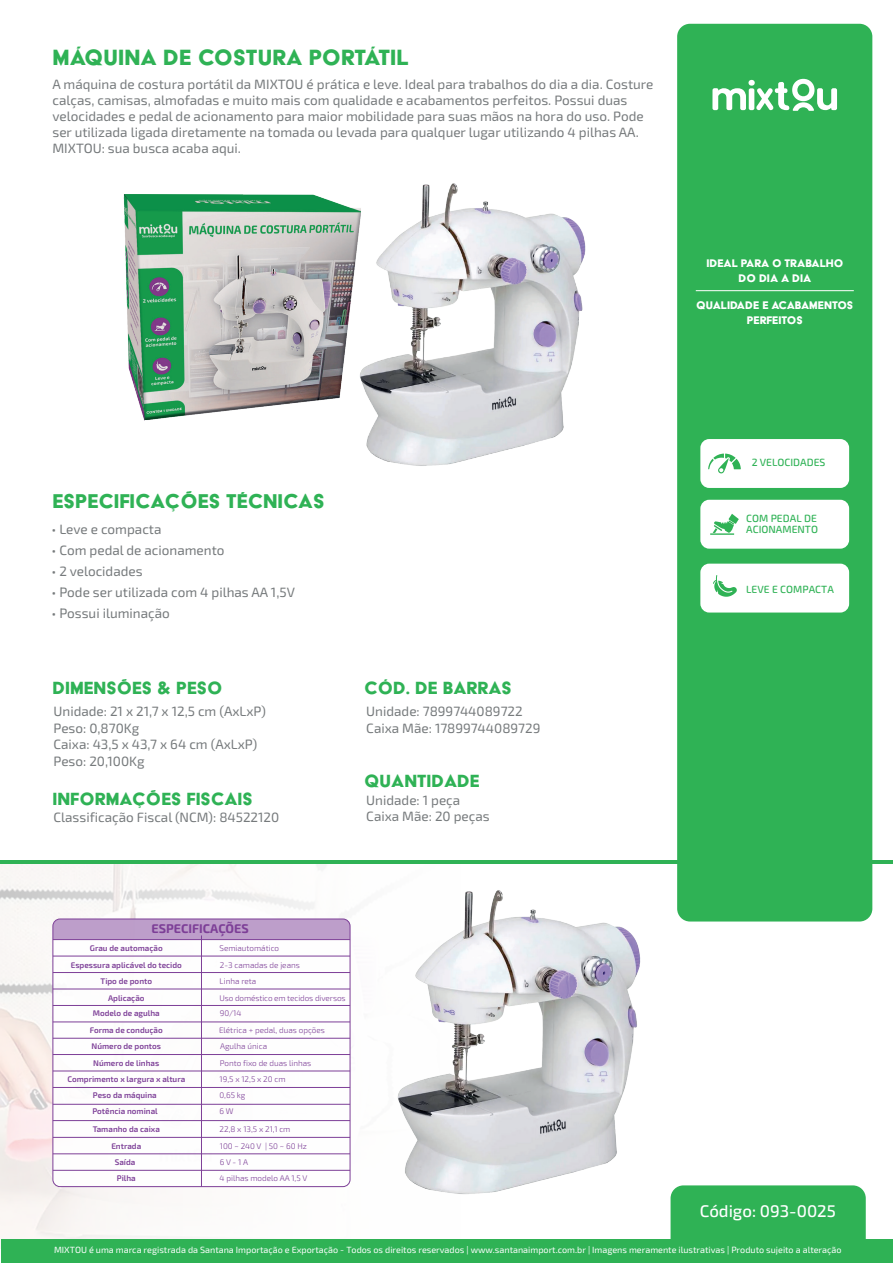
<style>
.page{position:relative;width:893px;height:1263px;background:#fff}
.page>*{position:absolute;margin:0;border:0;box-sizing:border-box;transform-origin:0 0}
.t1{font:25.5px "Acier BAT Text Solid";letter-spacing:.005em;color:#2fb255}
.t2{font:22.95px "Acier BAT Text Solid";color:#2fb255}
.t3{font:20.4px "Acier BAT Text Solid";color:#2fb255}
.t4{font:500 16.95px "Exo 2";color:#fff}
.t5{font:13.5px/16.5px "Exo 2";color:#767a7c}
.t6{font:12.75px/15.3px "Acier BAT Text Solid";color:#fff;text-align:center}
.t7{font:700 12.6px "Exo 2";color:#7d3f97}
.t8{font:500 10.5px/10.6px "Exo Soft";color:#2fb255}
.t9{font:500 10.5px "Exo 2";color:#2fb255}
.t10{font:9px "Exo 2";color:#fff}
.t11{font:300 8.1px "Exo 2";color:#7d3f97}
.t12{font:600 8.1px "Exo 2";color:#7d3f97}
</style>
<div class="page">
<svg style="left:1px;top:863px;width:493px;height:376px"></svg>
<div style="left:671px;top:1185px;width:195px;height:54px;background:#2fb255"></div>
<div style="left:677px;top:24px;width:195px;height:897px;background:#2fb255;border-radius:13px"></div>
<hr style="left:1px;top:860px;width:892px;height:3px;background:#2fb255">
<hr style="left:696px;top:290px;width:158px;height:1px;background:#fff">
<div style="left:1px;top:1239px;width:892px;height:24px;background:#2fb255"></div>
<div style="left:700px;top:564px;width:149px;height:48px;background:#fff;border-radius:9px"></div>
<div style="left:700px;top:439px;width:149px;height:49px;background:#fff;border-radius:9px"></div>
<div style="left:700px;top:500px;width:149px;height:49px;background:#fff;border-radius:9px"></div>
<svg style="left:712px;top:79px;width:125px;height:32px"></svg>
<svg style="left:713px;top:575px;width:24px;height:22px"></svg>
<svg style="left:710px;top:514px;width:29px;height:21px"></svg>
<svg style="left:708px;top:454px;width:33px;height:19px"></svg>
<img style="left:384px;top:879px;width:257px;height:328px">
<div style="left:53px;top:919px;width:297px;height:268px;background:#fff;border-radius:7px"></div>
<div style="left:53px;top:919px;width:297px;height:20px;background:#bd9eca"></div>
<div style="left:52px;top:918px;width:298px;height:269px;border:1px solid #7d3f97;border-radius:7px"></div>
<hr style="left:53px;top:939px;width:297px;height:1px;background:#7d3f97">
<hr style="left:53px;top:956px;width:297px;height:1px;background:#7d3f97">
<hr style="left:53px;top:972px;width:297px;height:1px;background:#7d3f97">
<hr style="left:53px;top:988px;width:297px;height:1px;background:#7d3f97">
<hr style="left:53px;top:1005px;width:297px;height:1px;background:#7d3f97">
<hr style="left:53px;top:1021px;width:297px;height:1px;background:#7d3f97">
<hr style="left:53px;top:1054px;width:297px;height:1px;background:#7d3f97">
<hr style="left:53px;top:1070px;width:297px;height:1px;background:#7d3f97">
<hr style="left:53px;top:1087px;width:297px;height:1px;background:#7d3f97">
<hr style="left:53px;top:1104px;width:297px;height:1px;background:#7d3f97">
<hr style="left:53px;top:1120px;width:297px;height:1px;background:#7d3f97">
<hr style="left:53px;top:1137px;width:297px;height:1px;background:#7d3f97">
<hr style="left:53px;top:1153px;width:297px;height:1px;background:#7d3f97">
<hr style="left:53px;top:1170px;width:297px;height:1px;background:#7d3f97">
<hr style="left:201px;top:935px;width:1px;height:251px;background:#7d3f97">
<hr style="left:53px;top:1038px;width:297px;height:1px;background:#7d3f97">
<img style="left:123px;top:183px;width:463px;height:283px">
<h1 class="t1" style="left:52px;top:44px;width:358px">MÁQUINA DE COSTURA PORTÁTIL</h1>
<p class="t5" style="left:52px;top:76px;width:602px">A máquina de costura portátil da MIXTOU é prática e leve. Ideal para trabalhos do dia a dia. Costure calças, camisas, almofadas e muito mais com qualidade e acabamentos perfeitos. Possui duas velocidades e pedal de acionamento para maior mobilidade para suas mãos na hora do uso. Pode ser utilizada ligada diretamente na tomada ou levada para qualquer lugar utilizando 4 pilhas AA.<br>MIXTOU: sua busca acaba aqui.</p>
<p class="t6" style="left:706px;top:255px;width:138px">IDEAL PARA O TRABALHO<br>DO DIA A DIA</p>
<p class="t6" style="left:696px;top:297px;width:159px">QUALIDADE E ACABAMENTOS<br>PERFEITOS</p>
<h2 class="t2" style="left:52px;top:489px;width:274px">ESPECIFICAÇÕES TÉCNICAS</h2>
<p class="t5" style="left:51px;top:521px;width:112px">• Leve e compacta</p>
<p class="t5" style="left:51px;top:542px;width:175px">• Com pedal de acionamento</p>
<p class="t5" style="left:51px;top:563px;width:93px">• 2 velocidades</p>
<p class="t5" style="left:51px;top:584px;width:245px">• Pode ser utilizada com 4 pilhas AA 1,5V</p>
<p class="t5" style="left:51px;top:605px;width:120px">• Possui iluminação</p>
<h3 class="t3" style="left:52px;top:677px;width:172px">DIMENSÕES &amp; PESO</h3>
<p class="t5" style="left:54px;top:704px;width:214px">Unidade: 21 x 21,7 x 12,5 cm (AxLxP)<br>Peso: 0,870Kg<br>Caixa: 43,5 x 43,7 x 64 cm (AxLxP)<br>Peso: 20,100Kg</p>
<h3 class="t3" style="left:52px;top:788px;width:202px">INFORMAÇÕES FISCAIS</h3>
<p class="t5" style="left:54px;top:810px;width:227px">Classificação Fiscal (NCM): 84522120</p>
<h3 class="t3" style="left:364px;top:677px;width:149px">CÓD. DE BARRAS</h3>
<p class="t5" style="left:366px;top:704px;width:176px">Unidade: 7899744089722<br>Caixa Mãe: 17899744089729</p>
<h3 class="t3" style="left:364px;top:770px;width:117px">QUANTIDADE</h3>
<p class="t5" style="left:366px;top:792px;width:125px">Unidade: 1 peça<br>Caixa Mãe: 20 peças</p>
<p class="t7" style="left:152px;top:921px;width:99px">ESPECIFICAÇÕES</p>
<p class="t12" style="left:90px;top:943px;width:74px">Grau de automação</p>
<p class="t11" style="left:219px;top:944px;width:61px">Semiautomático</p>
<p class="t12" style="left:71px;top:960px;width:113px">Espessura aplicável do tecido</p>
<p class="t11" style="left:220px;top:960px;width:82px">2-3 camadas de jeans</p>
<p class="t12" style="left:101px;top:976px;width:53px">Tipo de ponto</p>
<p class="t11" style="left:220px;top:977px;width:38px">Linha reta</p>
<p class="t12" style="left:108px;top:993px;width:38px">Aplicação</p>
<p class="t11" style="left:219px;top:993px;width:128px">Uso doméstico em tecidos diversos</p>
<p class="t12" style="left:90px;top:1025px;width:75px">Forma de condução</p>
<p class="t11" style="left:219px;top:1025px;width:107px">Elétrica + pedal, duas opções</p>
<p class="t12" style="left:93px;top:1008px;width:69px">Modelo de agulha</p>
<p class="t11" style="left:220px;top:1008px;width:23px">90/14</p>
<p class="t12" style="left:92px;top:1041px;width:71px">Número de pontos</p>
<p class="t11" style="left:220px;top:1042px;width:49px">Agulha única</p>
<p class="t12" style="left:93px;top:1058px;width:68px">Número de linhas</p>
<p class="t11" style="left:220px;top:1058px;width:93px">Ponto fixo de duas linhas</p>
<p class="t12" style="left:67px;top:1074px;width:119px">Comprimento x largura x altura</p>
<p class="t11" style="left:220px;top:1074px;width:68px">19,5 x 12,5 x 20 cm</p>
<p class="t12" style="left:93px;top:1090px;width:65px">Peso da máquina</p>
<p class="t11" style="left:219px;top:1091px;width:28px">0,65 kg</p>
<p class="t12" style="left:92px;top:1106px;width:67px">Potência nominal</p>
<p class="t11" style="left:220px;top:1107px;width:16px">6 W</p>
<p class="t12" style="left:93px;top:1124px;width:69px">Tamanho da caixa</p>
<p class="t11" style="left:220px;top:1125px;width:72px">22,8 x 13,5 x 21,1 cm</p>
<p class="t12" style="left:111px;top:1141px;width:31px">Entrada</p>
<p class="t11" style="left:220px;top:1141px;width:89px">100 ~ 240 V | 50 ~ 60 Hz</p>
<p class="t12" style="left:115px;top:1157px;width:22px">Saída</p>
<p class="t11" style="left:220px;top:1157px;width:30px">6 V - 1 A</p>
<p class="t12" style="left:117px;top:1173px;width:20px">Pilha</p>
<p class="t11" style="left:220px;top:1173px;width:89px">4 pilhas modelo AA 1,5 V</p>
<p class="t9" style="left:752px;top:457px;width:75px">2 VELOCIDADES</p>
<p class="t8" style="left:746px;top:513px;width:73px">COM PEDAL DE<br>ACIONAMENTO</p>
<p class="t8" style="left:746px;top:584px;width:89px">LEVE E COMPACTA</p>
<p class="t4" style="left:700px;top:1201px;width:138px">Código: 093-0025</p>
<p class="t10" style="left:54px;top:1245px;width:789px">MIXTOU é uma marca registrada da Santana Importação e Exportação - Todos os direitos reservados | www.santanaimport.com.br | Imagens meramente ilustrativas | Produto sujeito a alteração</p>
</div>
